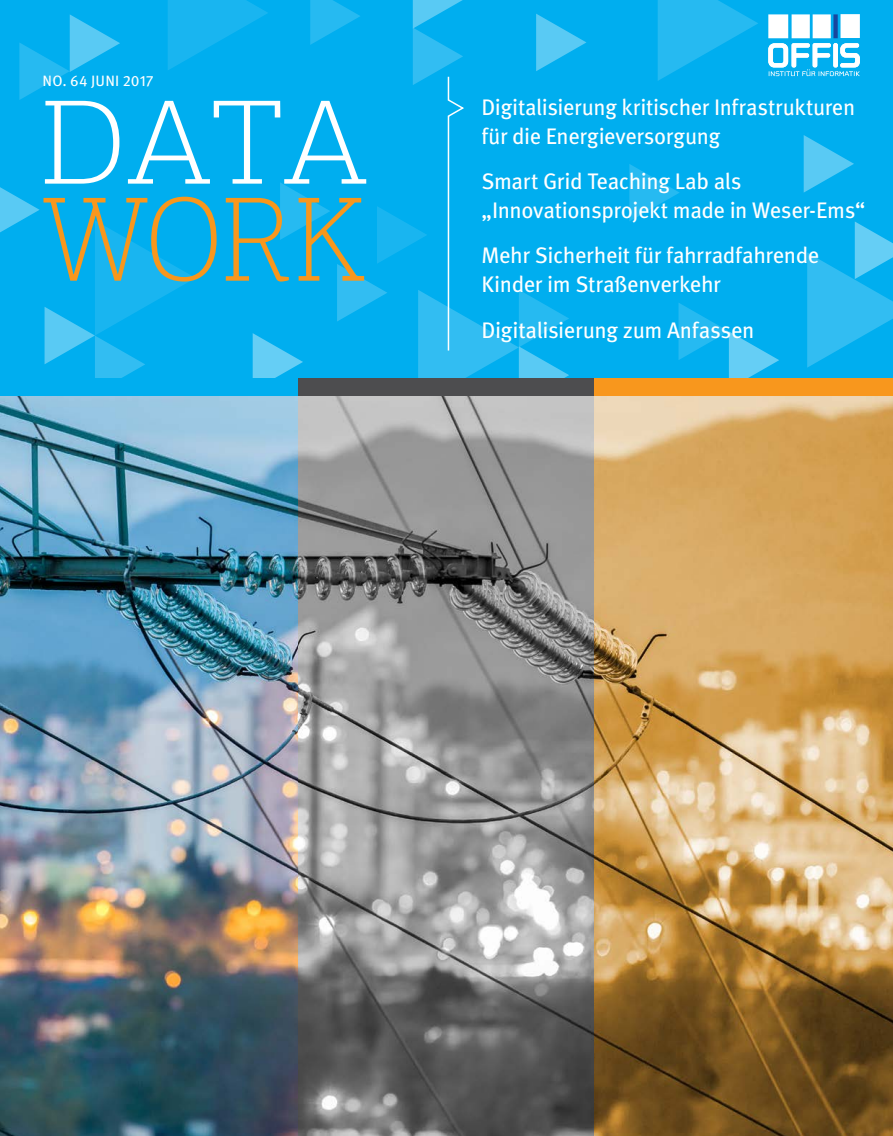
<style>
.page{position:relative;width:893px;height:1136px;background:#fff}
.page>*{position:absolute;margin:0;border:0;box-sizing:border-box;transform-origin:0 0}
.t1{font:100 121.05px "PF Agora Slab Pro";color:#f8971d}
.t2{font:100 121.05px "PF Agora Slab Pro";color:#fff;scale:1.15 1}
.t3{font:22.5px/28.5px "Meta OT";letter-spacing:-.02em;color:#fff}
.t4{font:15px "Meta OT";letter-spacing:.015em;color:#fff}
</style>
<div class="page">
<div style="left:0;top:0;width:893px;height:383px;background:#00aeef"></div>
<svg style="left:678px;top:303px;width:101px;height:75px"></svg>
<svg style="left:804px;top:135px;width:50px;height:58px"></svg>
<svg style="left:629px;top:164px;width:51px;height:57px"></svg>
<svg style="left:807px;top:221px;width:86px;height:146px"></svg>
<svg style="left:658px;top:0;width:100px;height:81px"></svg>
<img style="left:298px;top:395px;width:297px;height:740px">
<img style="left:0;top:405px;width:298px;height:730px">
<img style="left:595px;top:395px;width:298px;height:740px">
<div style="left:298px;top:378px;width:297px;height:17px;background:#4d4d4f"></div>
<div style="left:595px;top:378px;width:298px;height:17px;background:#f8971d"></div>
<svg style="left:768px;top:14px;width:92px;height:62px"></svg>
<svg style="left:0;top:0;width:586px;height:405px"></svg>
<p class="t4" style="left:43px;top:71px;width:112px">NO. 64 JUNI 2017</p>
<h1 class="t2" style="left:39px;top:73px;width:288px">DATA</h1>
<h1 class="t1" style="left:43px;top:170px;width:324px">WORK</h1>
<p class="t3" style="left:481px;top:93px;width:375px">Digitalisierung kritischer Infrastrukturen für die Energieversorgung</p>
<p class="t3" style="left:481px;top:167px;width:386px">Smart Grid Teaching Lab als „Innovationsprojekt made in Weser-Ems“</p>
<p class="t3" style="left:481px;top:241px;width:339px">Mehr Sicherheit für fahrradfahrende<br>Kinder im Straßenverkehr</p>
<p class="t3" style="left:481px;top:316px;width:275px">Digitalisierung zum Anfassen</p>
</div>
